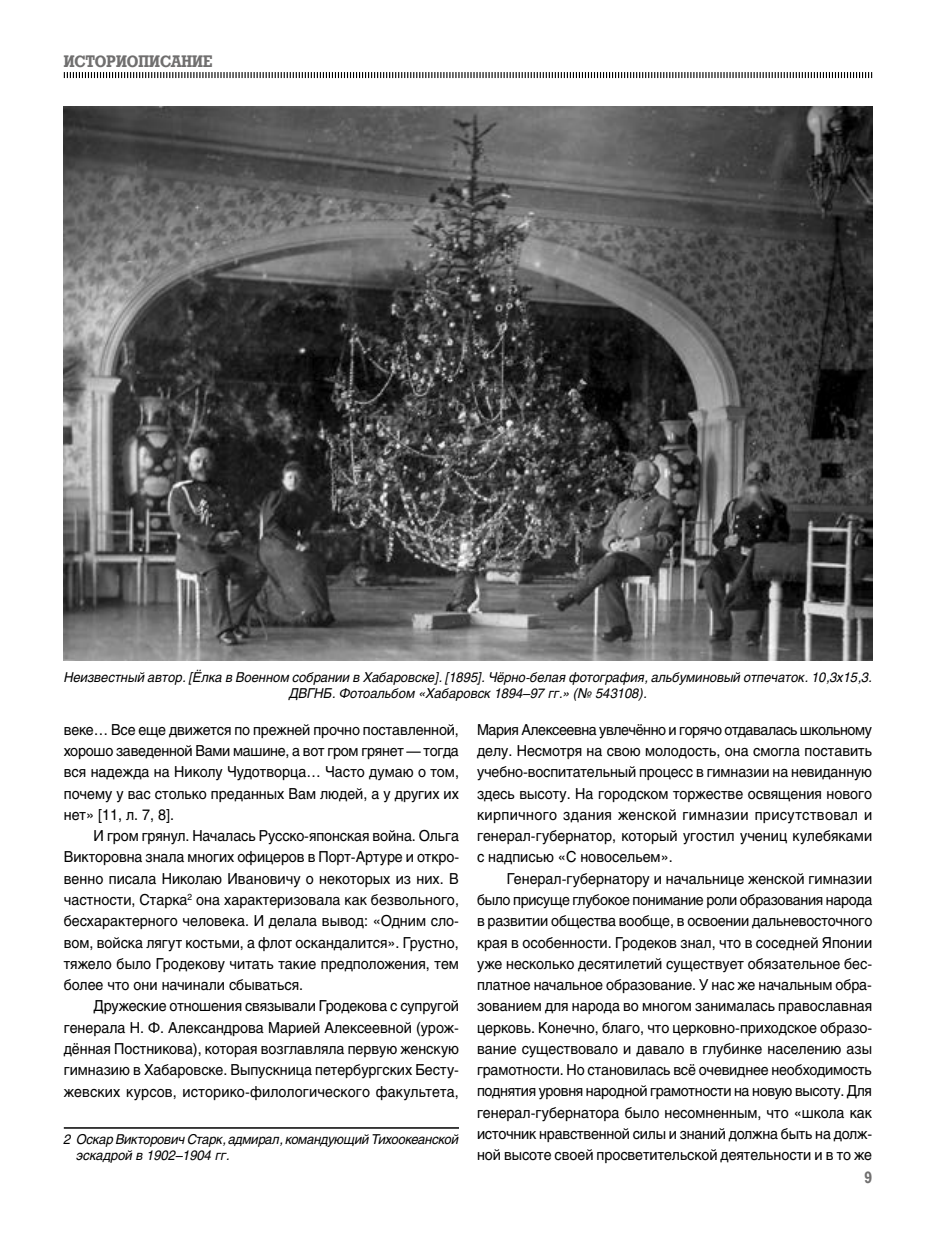
<style>
.page{position:relative;width:936px;height:1234px;background:#fff}
.page>*{position:absolute;margin:0;border:0;box-sizing:border-box;transform-origin:0 0}
.t1{font:700 16.5px "Rodeo";color:#706f6f;scale:.9 1}
.t2{font:15px/21.3px "Helios C";color:#000;text-align:justify;scale:.95 1}
.t3{font:italic 13.5px/16.2px "Helios C";color:#000;text-align:center;scale:.95 1}
.t4{font:italic 13.5px/16.2px "Helios C";letter-spacing:-.02em;color:#000;scale:.95 1}
</style>
<div class="page">
<svg style="left:63px;top:72px;width:809px;height:7px"></svg>
<img style="left:63px;top:106px;width:809px;height:554px">
<hr style="left:64px;top:1126px;width:395px;height:2px;background:#000">
<p class="t1" style="left:64px;top:52px;width:166px">ИСТОРИОПИСАНИЕ</p>
<p class="t3" style="left:64px;top:668px;width:852px">Неизвестный автор. [Ёлка в Военном собрании в Хабаровске]. [1895]. Чёрно-белая фотография, альбуминовый отпечаток. 10,3х15,3.<br>ДВГНБ. Фотоальбом «Хабаровск 1894–97 гг.» (№ 543108).</p>
<p class="t2" style="left:64px;top:718px;width:417px">веке… Все еще движется по прежней прочно поставленной, хорошо заведенной Вами машине, а вот гром грянет — тогда вся надежда на Николу Чудотворца… Часто думаю о том, почему у вас столько преданных Вам людей, а у других их нет» [11, л. 7, 8].</p>
<p class="t2" style="left:64px;top:824px;width:417px;text-indent:30px">И гром грянул. Началась Русско-японская война. Ольга Викторовна знала многих офицеров в Порт-Артуре и откро&shy;венно писала Николаю Ивановичу о некоторых из них. В частности, Старка<sup>2</sup> она характеризовала как безвольного, бесхарактерного человека. И делала вывод: «Одним сло&shy;вом, войска лягут костьми, а флот оскандалится». Грустно, тяжело было Гродекову читать такие предположения, тем более что они начинали сбываться.</p>
<p class="t2" style="left:64px;top:995px;width:417px;text-indent:30px">Дружеские отношения связывали Гродекова с супругой генерала Н. Ф. Александрова Марией Алексеевной (урож&shy;дённая Постникова), которая возглавляла первую женскую гимназию в Хабаровске. Выпускница петербургских Бесту&shy;жевских курсов, историко-филологического факультета,</p>
<p class="t4" style="left:77px;top:1130px;width:404px;text-indent:-13px">2 Оскар Викторович Старк, адмирал, командующий Тихоокеанской эскадрой в 1902–1904 гг.</p>
<p class="t2" style="left:477px;top:718px;width:417px">Мария Алексеевна увлечённо и горячо отдавалась школьному делу. Несмотря на свою молодость, она смогла поставить учебно-воспитательный процесс в гимназии на невиданную здесь высоту. На городском торжестве освящения нового кирпичного здания женской гимназии присутствовал и генерал-губернатор, который угостил учениц кулебяками с надписью «С новосельем».</p>
<p class="t2" style="left:477px;top:867px;width:417px;text-indent:30px">Генерал-губернатору и начальнице женской гимназии было присуще глубокое понимание роли образования народа в развитии общества вообще, в освоении дальневосточного края в особенности. Гродеков знал, что в соседней Японии уже несколько десятилетий существует обязательное бес&shy;платное начальное образование. У нас же начальным обра&shy;зованием для народа во многом занималась православная церковь. Конечно, благо, что церковно-приходское образо&shy;вание существовало и давало в глубинке населению азы грамотности. Но становилась всё очевиднее необходимость поднятия уровня народной грамотности на новую высоту. Для генерал-губернатора было несомненным, что «школа как источник нравственной силы и знаний должна быть на долж&shy;ной высоте своей просветительской деятельности и в то же</p>
<p class="t1" style="left:864px;top:1168px;width:10px">9</p>
</div>
